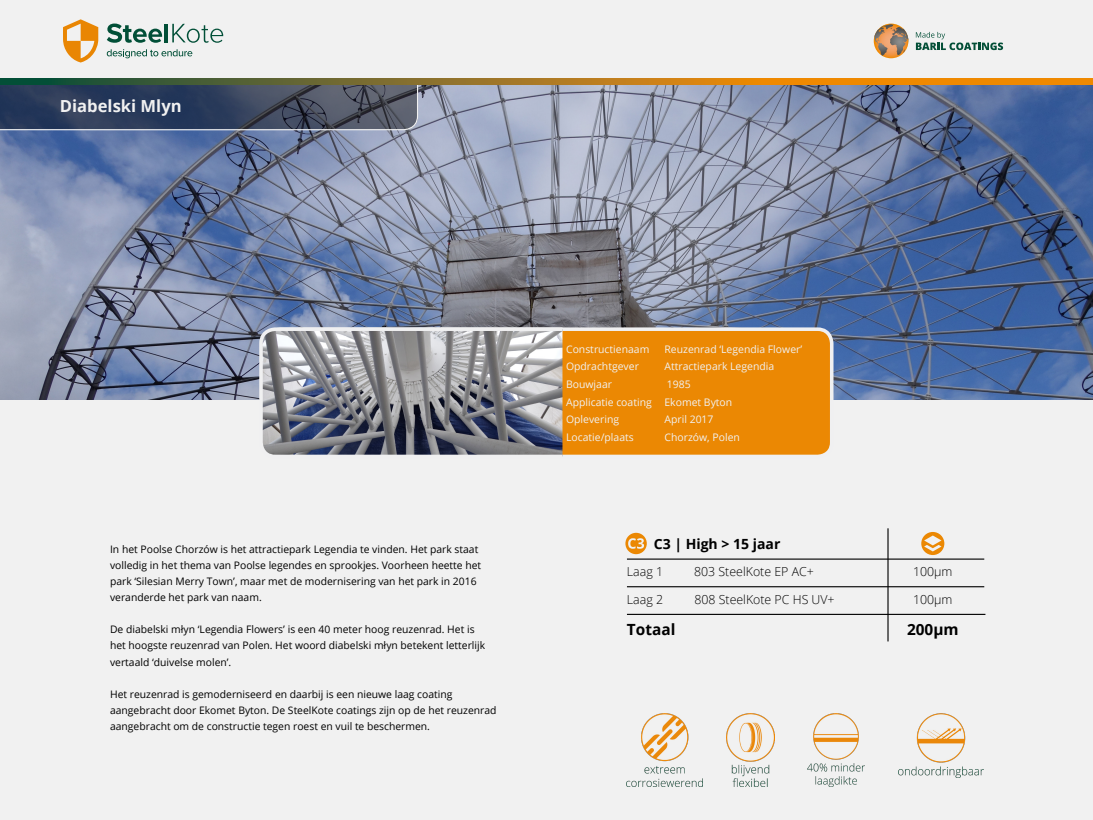
<style>
.page{position:relative;width:1093px;height:820px;background:#fff}
.page>*{position:absolute;margin:0;border:0;box-sizing:border-box;transform-origin:0 0}
.t1{font:700 16.6px "Open Sans";color:#f1f1f1}
.t2{font:700 15.4px "Open Sans";color:#000}
.t3{font:700 14px "Open Sans";color:#000}
.t4{font:300 12.36px "Open Sans";color:#000}
.t5{font:10.4px/17.6px "Open Sans";color:#f1f1f1}
.t6{font:10.36px/16.1px "Open Sans";color:#000}
</style>
<div class="page">
<div style="left:0;top:0;width:1093px;height:819px;background:#f1f1f1"></div>
<img style="left:0;top:84px;width:1093px;height:315px">
<svg style="left:419px;top:79px;width:674px;height:5px;background:#d4830f"></svg>
<svg style="left:0;top:19px;width:419px;height:112px"></svg>
<svg style="left:916px;top:32px;width:87px;height:18px"></svg>
<svg style="left:874px;top:24px;width:34px;height:34px"></svg>
<svg style="left:874px;top:24px;width:34px;height:32px"></svg>
<div style="left:266px;top:328px;width:566px;height:129px;background:#eb8803;border-radius:14px"></div>
<div style="left:265px;top:327px;width:568px;height:131px;border:4px solid #f0f0f1;border-radius:14px"></div>
<svg style="left:257px;top:325px;width:309px;height:133px;background:#8e8f95"></svg>
<hr style="left:627px;top:558px;width:357px;height:1px;background:#000">
<hr style="left:627px;top:613px;width:358px;height:1px;background:#000">
<hr style="left:627px;top:586px;width:357px;height:1px;background:#000">
<hr style="left:887px;top:528px;width:1px;height:113px;background:#000">
<svg style="left:921px;top:531px;width:23px;height:24px"></svg>
<svg style="left:924px;top:535px;width:17px;height:16px"></svg>
<svg style="left:625px;top:532px;width:22px;height:22px"></svg>
<svg style="left:628px;top:538px;width:16px;height:10px"></svg>
<img style="left:627px;top:713px;width:76px;height:72px">
<img style="left:727px;top:713px;width:47px;height:72px">
<img style="left:807px;top:713px;width:58px;height:72px">
<img style="left:898px;top:713px;width:85px;height:63px">
<h1 class="t1" style="left:60px;top:94px;width:123px">Diabelski Mlyn</h1>
<p class="t6" style="left:110px;top:540px;width:373px">In het Poolse Chorzów is het attractiepark Legendia te vinden. Het park staat volledig in het thema van Poolse legendes en sprookjes. Voorheen heette het park ‘Silesian Merry Town’, maar met de modernisering van het park in 2016 veranderde het park van naam.</p>
<p class="t6" style="left:110px;top:621px;width:377px">De diabelski młyn ‘Legendia Flowers’ is een 40 meter hoog reuzenrad. Het is het hoogste reuzenrad van Polen. Het woord diabelski młyn betekent letterlijk vertaald ‘duivelse molen’.</p>
<p class="t6" style="left:110px;top:685px;width:388px">Het reuzenrad is gemoderniseerd en daarbij is een nieuwe laag coating aangebracht door Ekomet Byton. De SteelKote coatings zijn op de het reuzenrad aangebracht om de constructie tegen roest en vuil te beschermen.</p>
<p class="t5" style="left:566px;top:340px;width:85px">Constructienaam</p>
<p class="t5" style="left:664px;top:340px;width:139px">Reuzenrad ‘Legendia Flower’</p>
<p class="t5" style="left:566px;top:357px;width:74px">Opdrachtgever</p>
<p class="t5" style="left:664px;top:357px;width:111px">Attractiepark Legendia</p>
<p class="t5" style="left:566px;top:375px;width:48px">Bouwjaar</p>
<p class="t5" style="left:566px;top:375px;width:168px;text-indent:101px">1985<br>Applicatie coating Ekomet Byton<br>Oplevering</p>
<p class="t5" style="left:664px;top:410px;width:51px">April 2017</p>
<p class="t5" style="left:566px;top:428px;width:69px">Locatie/plaats</p>
<p class="t5" style="left:664px;top:428px;width:77px">Chorzów, Polen</p>
<h3 class="t3" style="left:654px;top:533px;width:128px">C3 | High &gt; 15 jaar</h3>
<p class="t4" style="left:627px;top:562px;width:38px">Laag 1</p>
<p class="t4" style="left:694px;top:562px;width:121px">803 SteelKote EP AC+</p>
<p class="t4" style="left:627px;top:590px;width:38px">Laag 2</p>
<p class="t4" style="left:694px;top:590px;width:142px">808 SteelKote PC HS UV+</p>
<p class="t4" style="left:913px;top:562px;width:41px">100µm</p>
<p class="t4" style="left:913px;top:590px;width:41px">100µm</p>
<h2 class="t2" style="left:627px;top:618px;width:50px">Totaal</h2>
<h2 class="t2" style="left:907px;top:618px;width:53px">200µm</h2>
</div>
